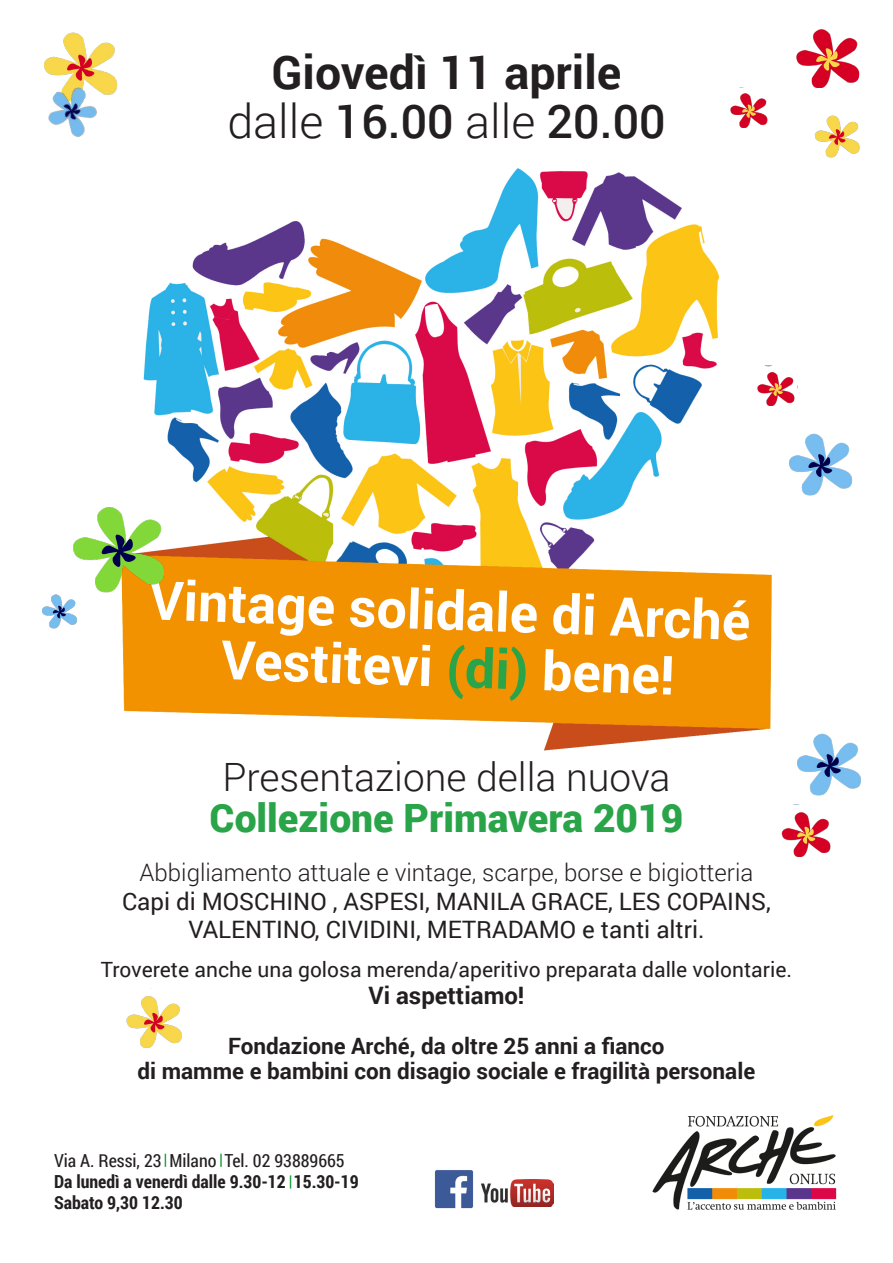
<style>
.page{position:relative;width:893px;height:1263px;background:#fff}
.page>*{position:absolute;margin:0;border:0;box-sizing:border-box;transform-origin:0 0}
.t1{font:700 54px "Roboto";color:#fff}
.t2{font:500 46.5px "Roboto";color:#231f20}
.t3{font:700 46.5px "Roboto";color:#231f20}
.t4{font:300 39px "Roboto";color:#231f20}
.t5{font:900 39px "Roboto";color:#29a449}
.t6{font:24px "Roboto";color:#231f20}
.t7{font:300 24px "Roboto";color:#231f20}
.t8{font:700 24px "Roboto";color:#231f20}
.t9{font:700 22.5px "Roboto";color:#231f20}
.t10{font:21px "Roboto";color:#231f20}
.t11{font:700 18px "Roboto Condensed";color:#231f20}
.t12{font:18px "Roboto Condensed";color:#231f20}
.s1{font-weight:300}
.s2{color:#29a449}
</style>
<div class="page">
<img style="left:652px;top:1115px;width:185px;height:95px">
<img style="left:482px;top:1179px;width:72px;height:28px">
<img style="left:434px;top:1170px;width:40px;height:39px">
<svg style="left:165px;top:1154px;width:1px;height:13px"></svg>
<svg style="left:220px;top:1154px;width:2px;height:13px"></svg>
<svg style="left:290px;top:1175px;width:1px;height:13px"></svg>
<img style="left:122px;top:168px;width:650px;height:582px">
<img style="left:789px;top:434px;width:64px;height:62px">
<img style="left:796px;top:29px;width:64px;height:58px">
<img style="left:44px;top:32px;width:74px;height:63px">
<img style="left:73px;top:507px;width:91px;height:96px">
<img style="left:814px;top:115px;width:46px;height:43px">
<img style="left:757px;top:366px;width:38px;height:40px">
<img style="left:42px;top:594px;width:38px;height:35px">
<img style="left:44px;top:78px;width:64px;height:59px">
<img style="left:781px;top:804px;width:50px;height:52px">
<img style="left:798px;top:733px;width:63px;height:63px">
<img style="left:730px;top:87px;width:38px;height:40px">
<img style="left:126px;top:996px;width:56px;height:52px">
<p class="t3" style="left:272px;top:40px;width:351px">Giovedì 11 aprile</p>
<p class="t2" style="left:227px;top:89px;width:440px"><span class="s1">dalle</span> 16.00 <span class="s1">alle</span> 20.00</p>
<p class="t1" style="left:151px;top:562px;width:603px;rotate:2deg">Vintage solidale di Arché</p>
<p class="t1" style="left:222px;top:622px;width:455px;rotate:2deg">Vestitevi <span class="s2">(di)</span> bene!</p>
<p class="t4" style="left:222px;top:750px;width:450px">Presentazione della nuova</p>
<p class="t5" style="left:210px;top:790px;width:475px">Collezione Primavera 2019</p>
<p class="t7" style="left:139px;top:856px;width:615px">Abbigliamento attuale e vintage, scarpe, borse e bigiotteria</p>
<p class="t6" style="left:122px;top:884px;width:650px">Capi di MOSCHINO , ASPESI, MANILA GRACE, LES COPAINS,</p>
<p class="t6" style="left:188px;top:913px;width:518px">VALENTINO, CIVIDINI, METRADAMO e tanti altri.</p>
<p class="t10" style="left:101px;top:955px;width:693px">Troverete anche una golosa merenda/aperitivo preparata dalle volontarie.</p>
<p class="t8" style="left:368px;top:979px;width:158px">Vi aspettiamo!</p>
<p class="t9" style="left:228px;top:1030px;width:438px">Fondazione Arché, da oltre 25 anni a fianco</p>
<p class="t9" style="left:137px;top:1055px;width:619px">di mamme e bambini con disagio sociale e fragilità personale</p>
<p class="t12" style="left:54px;top:1148px;width:292px">Via A. Ressi, 23 Milano Tel. 02 93889665</p>
<p class="t11" style="left:54px;top:1169px;width:306px">Da lunedì a venerdì dalle 9.30-12 15.30-19</p>
<p class="t11" style="left:54px;top:1190px;width:130px">Sabato 9,30 12.30</p>
</div>
